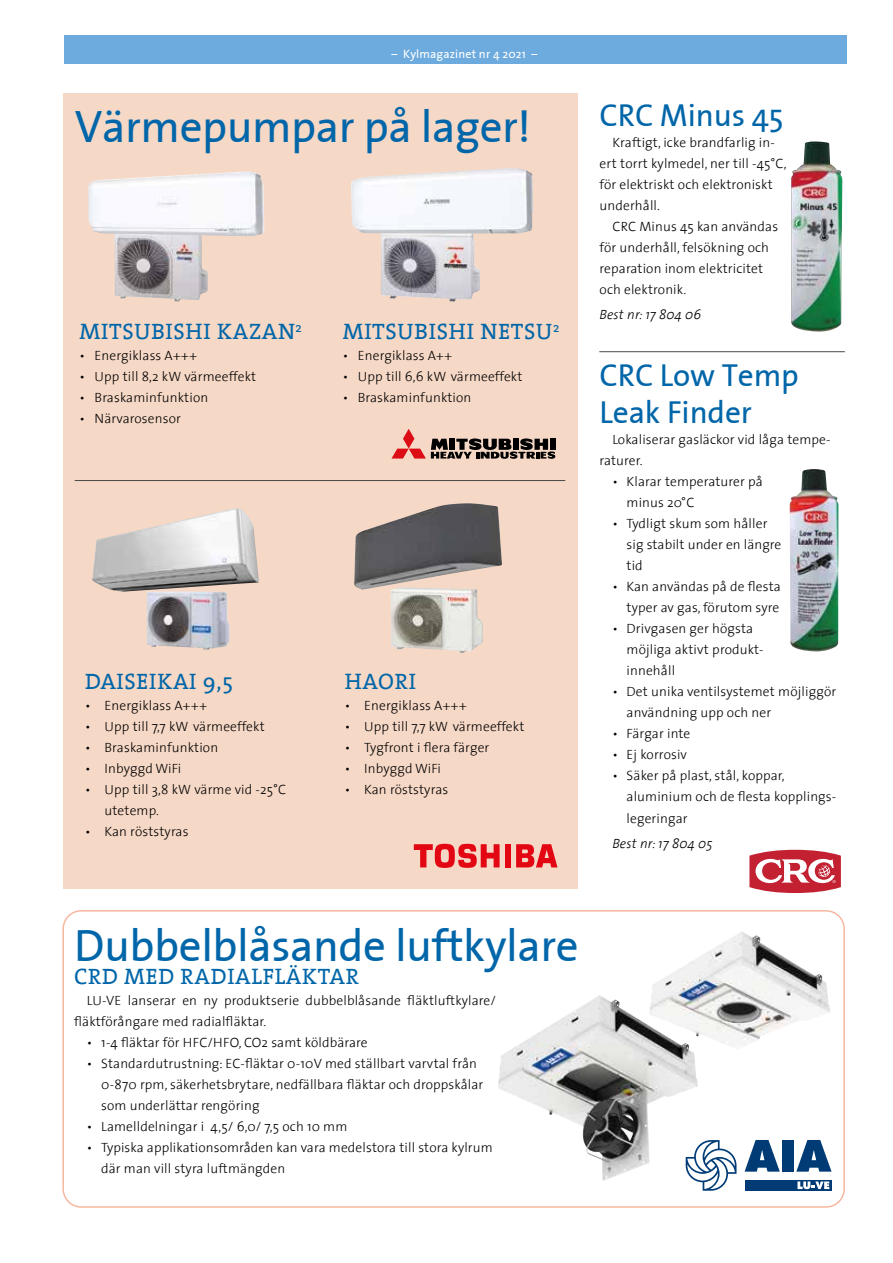
<style>
.page{position:relative;width:893px;height:1263px;background:#fff}
.page>*{position:absolute;margin:0;border:0;box-sizing:border-box;transform-origin:0 0}
.t1{font:45px "The Sans Plain";letter-spacing:-.01em;color:#0066a9}
.t2{font:31.5px/37.8px "The Sans Plain";letter-spacing:-.005em;color:#0066a9}
.t3{font:22.5px "The Serif";letter-spacing:.03em;color:#0066a9}
.t4{font:300 13.5px/21px "The Sans";letter-spacing:.01em;color:#000}
.t5{font:italic 300 13.5px "The Sans";letter-spacing:.01em;color:#000}
.t6{font:12px "The Sans Plain";letter-spacing:.01em;color:#fff}
</style>
<div class="page">
<div style="left:64px;top:93px;width:514px;height:796px;background:#f6d8c6"></div>
<div style="left:64px;top:35px;width:782px;height:29px;background:#6dabde"></div>
<svg style="left:391px;top:429px;width:164px;height:30px"></svg>
<img style="left:381px;top:234px;width:99px;height:68px">
<img style="left:351px;top:168px;width:182px;height:66px">
<img style="left:114px;top:236px;width:94px;height:66px">
<img style="left:88px;top:172px;width:176px;height:64px">
<div style="left:505px;top:844px;width:6px;height:23px;background:#e30613"></div>
<svg style="left:516px;top:844px;width:41px;height:23px"></svg>
<svg style="left:414px;top:844px;width:86px;height:24px"></svg>
<img style="left:92px;top:508px;width:167px;height:84px">
<img style="left:147px;top:591px;width:82px;height:58px">
<img style="left:354px;top:503px;width:148px;height:87px">
<img style="left:391px;top:587px;width:92px;height:66px">
<hr style="left:75px;top:480px;width:490px;height:1px;background:#4a4a49">
<div style="left:62px;top:910px;width:783px;height:298px;border:2px solid #f7b7a1;border-radius:18px"></div>
<svg style="left:696px;top:1140px;width:40px;height:51px"></svg>
<div style="left:745px;top:1180px;width:86px;height:11px;background:#003b75"></div>
<svg style="left:797px;top:1181px;width:32px;height:8px"></svg>
<svg style="left:745px;top:1140px;width:35px;height:31px"></svg>
<div style="left:782px;top:1140px;width:12px;height:31px;background:#003b75"></div>
<svg style="left:796px;top:1140px;width:35px;height:31px"></svg>
<img style="left:652px;top:931px;width:178px;height:115px">
<img style="left:498px;top:995px;width:200px;height:186px">
<img style="left:789px;top:469px;width:50px;height:183px">
<img style="left:791px;top:142px;width:51px;height:190px">
<svg style="left:749px;top:850px;width:92px;height:43px"></svg>
<hr style="left:599px;top:351px;width:246px;height:1px;background:#4a4a49">
<p class="t6" style="left:392px;top:44px;width:147px">– Kylmagazinet nr 4 2021 –</p>
<h1 class="t1" style="left:75px;top:89px;width:458px">Värmepumpar på lager!</h1>
<h3 class="t3" style="left:80px;top:313px;width:224px">MITSUBISHI KAZAN<sup>2</sup></h3>
<p class="t4" style="left:80px;top:345px;width:119px">• Energiklass A+++</p>
<p class="t4" style="left:80px;top:366px;width:178px">• Upp till 8,2 kW värmeeffekt</p>
<p class="t4" style="left:80px;top:387px;width:130px">• Braskaminfunktion</p>
<p class="t4" style="left:80px;top:408px;width:103px">• Närvarosensor</p>
<h3 class="t3" style="left:343px;top:313px;width:218px">MITSUBISHI NETSU<sup>2</sup></h3>
<p class="t4" style="left:343px;top:345px;width:111px">• Energiklass A++</p>
<p class="t4" style="left:343px;top:366px;width:181px">• Upp till 6,6 kW värmeeffekt</p>
<p class="t4" style="left:343px;top:387px;width:130px">• Braskaminfunktion</p>
<h3 class="t3" style="left:85px;top:662px;width:149px">DAISEIKAI 9,5</h3>
<p class="t4" style="left:85px;top:694px;width:123px">• Energiklass A+++</p>
<p class="t4" style="left:85px;top:715px;width:181px">• Upp till 7,7 kW värmeeffekt</p>
<p class="t4" style="left:85px;top:736px;width:135px">• Braskaminfunktion</p>
<p class="t4" style="left:85px;top:757px;width:98px">• Inbyggd WiFi</p>
<p class="t4" style="left:105px;top:778px;width:183px;text-indent:-19px">• Upp till 3,8 kW värme vid -25°C utetemp.</p>
<p class="t4" style="left:85px;top:820px;width:105px">• Kan röststyras</p>
<h3 class="t3" style="left:345px;top:662px;width:73px">HAORI</h3>
<p class="t4" style="left:345px;top:694px;width:123px">• Energiklass A+++</p>
<p class="t4" style="left:345px;top:715px;width:181px">• Upp till 7,7 kW värmeeffekt</p>
<p class="t4" style="left:345px;top:736px;width:146px">• Tygfront i flera färger</p>
<p class="t4" style="left:345px;top:757px;width:98px">• Inbyggd WiFi</p>
<p class="t4" style="left:345px;top:778px;width:105px">• Kan röststyras</p>
<h2 class="t2" style="left:600px;top:96px;width:185px">CRC Minus 45</h2>
<p class="t4" style="left:600px;top:132px;width:189px;text-indent:13px">Kraftigt, icke brandfarlig in&shy;ert torrt kylmedel, ner till -45°C, för elektriskt och elektroniskt underhåll.</p>
<p class="t4" style="left:600px;top:216px;width:180px;text-indent:13px">CRC Minus 45 kan användas för underhåll, felsökning och reparation inom elektricitet och elektronik.</p>
<p class="t5" style="left:600px;top:304px;width:103px">Best nr: 17 804 06</p>
<h2 class="t2" style="left:600px;top:355px;width:201px">CRC Low Temp<br>Leak Finder</h2>
<p class="t4" style="left:600px;top:429px;width:233px;text-indent:13px">Lokaliserar gasläckor vid låga tempe&shy;raturer.</p>
<p class="t4" style="left:627px;top:471px;width:138px;text-indent:-14px">• Klarar temperaturer på minus 20°C</p>
<p class="t4" style="left:627px;top:513px;width:156px;text-indent:-14px">• Tydligt skum som håller sig stabilt under en längre tid</p>
<p class="t4" style="left:612px;top:576px;width:170px;text-align:right">• Kan användas på de flesta typer av gas, förutom syre</p>
<p class="t4" style="left:627px;top:618px;width:138px;text-indent:-14px">• Drivgasen ger högsta möjliga aktivt produkt&shy;innehåll</p>
<p class="t4" style="left:627px;top:681px;width:211px;text-indent:-14px">• Det unika ventilsystemet möjliggör användning upp och ner</p>
<p class="t4" style="left:612px;top:723px;width:80px">• Färgar inte</p>
<p class="t4" style="left:612px;top:744px;width:76px">• Ej korrosiv</p>
<p class="t4" style="left:627px;top:765px;width:211px;text-indent:-14px">• Säker på plast, stål, koppar, aluminium och de flesta kopplings&shy;legeringar</p>
<p class="t5" style="left:612px;top:832px;width:102px">Best nr: 17 804 05</p>
<h1 class="t1" style="left:74px;top:908px;width:506px">Dubbelblåsande luftkylare</h1>
<h3 class="t3" style="left:74px;top:958px;width:286px">CRD MED RADIALFLÄKTAR</h3>
<p class="t4" style="left:74px;top:989px;width:423px;text-indent:13px">LU-VE lanserar en ny produktserie dubbelblåsande fläktluftkylare/ fläktförångare med radialfläktar.</p>
<p class="t4" style="left:87px;top:1031px;width:282px">• 1-4 fläktar för HFC/HFO, CO2 samt köldbärare</p>
<p class="t4" style="left:101px;top:1052px;width:384px;text-indent:-14px">• Standardutrustning: EC-fläktar 0-10V med ställbart varvtal från<br>0-870 rpm, säkerhetsbrytare, nedfällbara fläktar och droppskålar som underlättar rengöring</p>
<p class="t4" style="left:87px;top:1116px;width:262px">• Lamelldelningar i 4,5/ 6,0/ 7,5 och 10 mm</p>
<p class="t4" style="left:101px;top:1137px;width:393px;text-indent:-14px">• Typiska applikationsområden kan vara medelstora till stora kylrum där man vill styra luftmängden</p>
</div>
